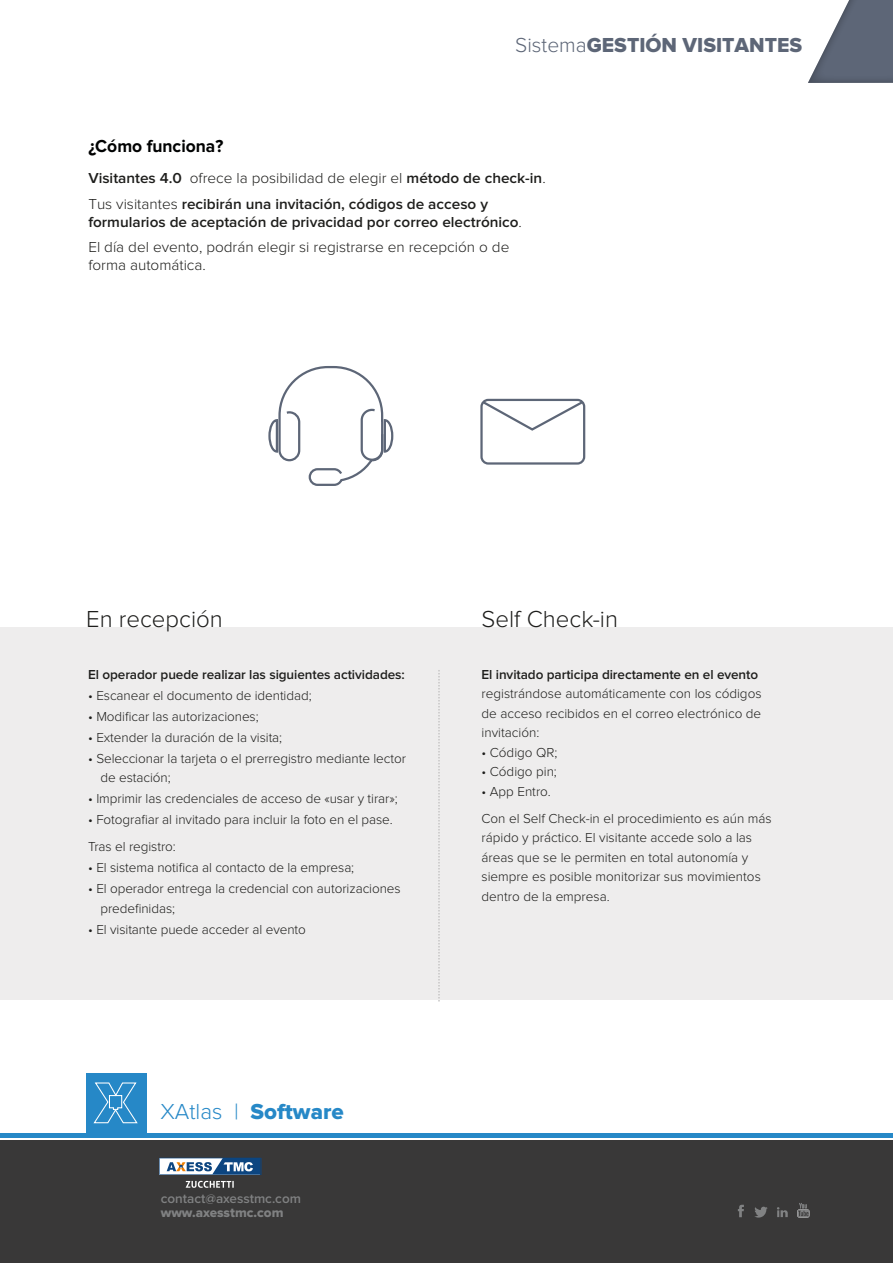
<style>
.page{position:relative;width:893px;height:1263px;background:#fff}
.page>*{position:absolute;margin:0;border:0;box-sizing:border-box;transform-origin:0 0}
.t1{font:300 24px "Proxima Nova";color:#1e1e1c}
.t2{font:22.5px "Proxima Nova Extrabld";color:#2688c7}
.t3{font:21px "Proxima Nova Extrabld";color:#5d6677}
.t4{font:700 18px "Proxima Nova";color:#010202}
.t5{font:600 15px/25.5px "Proxima Nova";color:#1e1e1c}
.t6{font:300 15px "Proxima Nova";color:#1e1e1c}
.t7{font:300 13.5px/19.5px "Proxima Nova";letter-spacing:-.005em;color:#1d1d1b}
.t8{font:600 13.5px "Proxima Nova";letter-spacing:-.005em;color:#1e1e1c}
.t9{font:600 13.5px "Proxima Nova";color:#808182}
.t10{font:13.5px "Proxima Nova Extrabld";color:#808182}
.s1{font-family:"Proxima Nova";font-weight:300}
.s2{font-weight:300}
</style>
<div class="page">
<div style="left:0;top:627px;width:893px;height:373px;background:#eeeded"></div>
<svg style="left:808px;top:0;width:85px;height:83px"></svg>
<div style="left:0;top:1140px;width:893px;height:123px;background:#393838"></div>
<div style="left:0;top:1133px;width:893px;height:5px;background:#2688c7"></div>
<div style="left:86px;top:1073px;width:61px;height:60px;background:#2688c7"></div>
<svg style="left:93px;top:1082px;width:45px;height:42px"></svg>
<svg style="left:777px;top:1207px;width:11px;height:10px"></svg>
<svg style="left:797px;top:1203px;width:12px;height:14px"></svg>
<svg style="left:738px;top:1205px;width:6px;height:12px"></svg>
<svg style="left:754px;top:1207px;width:14px;height:10px"></svg>
<svg style="left:268px;top:366px;width:126px;height:120px"></svg>
<svg style="left:483px;top:399px;width:102px;height:32px"></svg>
<div style="left:480px;top:399px;width:105px;height:66px;border:2px solid #5d6677;border-radius:7px"></div>
<svg style="left:438px;top:670px;width:2px;height:332px"></svg>
<svg style="left:159px;top:1158px;width:102px;height:17px;background:#87a1ba"></svg>
<svg style="left:186px;top:1181px;width:48px;height:7px"></svg>
<h3 class="t4" style="left:88px;top:136px;width:136px">¿Cómo funciona?</h3>
<h3 class="t3" style="left:515px;top:35px;width:288px"><span class="s1">Sistema</span>GESTIÓN VISITANTES</h3>
<p class="t5" style="left:88px;top:166px;width:459px">Visitantes 4.0 <span class="s2">ofrece la posibilidad de elegir el</span> método de check-in<span class="s2">.<br>Tus visitantes</span> recibirán una invitación, códigos de acceso y</p>
<p class="t5" style="left:88px;top:210px;width:435px">formularios de aceptación de privacidad por correo electrónico<span class="s2">.<br>El día del evento, podrán elegir si registrarse en recepción o de</span></p>
<p class="t6" style="left:88px;top:258px;width:119px">forma automática.</p>
<h1 class="t1" style="left:86px;top:608px;width:138px">En recepción</h1>
<h1 class="t1" style="left:481px;top:608px;width:138px">Self Check-in</h1>
<p class="t8" style="left:88px;top:668px;width:318px">El operador puede realizar las siguientes actividades:</p>
<p class="t7" style="left:88px;top:686px;width:225px">• Escanear el documento de identidad;</p>
<p class="t7" style="left:88px;top:707px;width:172px">• Modificar las autorizaciones;</p>
<p class="t7" style="left:88px;top:728px;width:196px">• Extender la duración de la visita;</p>
<p class="t7" style="left:100px;top:749px;width:307px;text-indent:-12px">• Seleccionar la tarjeta o el prerregistro mediante lector de estación;</p>
<p class="t7" style="left:88px;top:789px;width:311px">• Imprimir las credenciales de acceso de «usar y tirar»;</p>
<p class="t7" style="left:88px;top:807px;width:306px;line-height:27px">• Fotografiar al invitado para incluir la foto en el pase.<br>Tras el registro:</p>
<p class="t7" style="left:88px;top:858px;width:268px">• El sistema notifica al contacto de la empresa;</p>
<p class="t7" style="left:100px;top:879px;width:302px;text-indent:-12px">• El operador entrega la credencial con autorizaciones predefinidas;</p>
<p class="t7" style="left:88px;top:920px;width:219px">• El visitante puede acceder al evento</p>
<h2 class="t2" style="left:160px;top:1101px;width:185px"><span class="s1">XAtlas |</span> Software</h2>
<p class="t9" style="left:161px;top:1193px;width:142px">contact@axesstmc.com</p>
<p class="t10" style="left:161px;top:1206px;width:124px">www.axesstmc.com</p>
<p class="t8" style="left:481px;top:668px;width:278px">El invitado participa directamente en el evento</p>
<p class="t7" style="left:481px;top:684px;width:282px;text-align:justify">registrándose automáticamente con los códigos de acceso recibidos en el correo electrónico de invitación:</p>
<p class="t7" style="left:481px;top:743px;width:77px">• Código QR;</p>
<p class="t7" style="left:481px;top:762px;width:77px">• Código pin;</p>
<p class="t7" style="left:481px;top:778px;width:292px;line-height:27px">• App Entro.<br>Con el Self Check-in el procedimiento es aún más</p>
<p class="t7" style="left:481px;top:828px;width:281px">rápido y práctico. El visitante accede solo a las áreas que se le permiten en total autonomía y siempre es posible monitorizar sus movimientos dentro de la empresa.</p>
</div>
